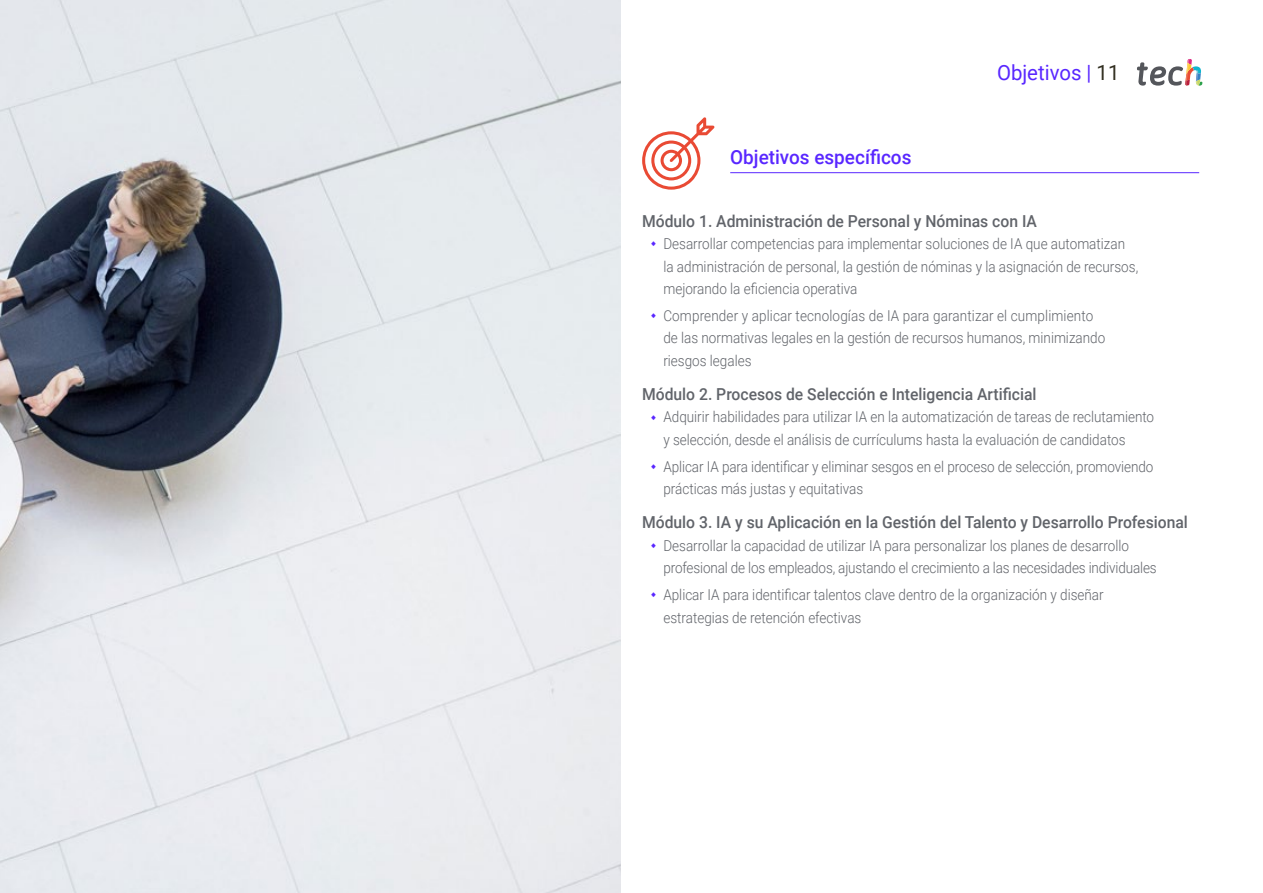
<style>
.page{position:relative;width:1263px;height:893px;background:#fff}
.page>*{position:absolute;margin:0;border:0;box-sizing:border-box;transform-origin:0 0}
.t1{font:21px "Roboto";color:#5927ff}
.t2{font:500 19.5px "Roboto";color:#5927ff}
.t3{font:500 16.5px "Roboto";color:#61646a;scale:.95 1}
.t4{font:300 15px/22.5px "Roboto";color:#61646a;scale:.9 1}
.s1{color:#312e20}
</style>
<div class="page">
<hr style="left:730px;top:172px;width:469px;height:1px;background:#5927ff">
<svg style="left:642px;top:117px;width:72px;height:73px"></svg>
<img style="left:0;top:0;width:621px;height:893px">
<svg style="left:1137px;top:59px;width:65px;height:27px"></svg>
<h2 class="t2" style="left:730px;top:144px;width:183px">Objetivos específicos</h2>
<h1 class="t1" style="left:997px;top:57px;width:124px">Objetivos | <span class="s1">11</span></h1>
<p class="t3" style="left:642px;top:209px;width:417px">Módulo 1. Administración de Personal y Nóminas con IA</p>
<p class="t4" style="left:663px;top:232px;width:529px">Desarrollar competencias para implementar soluciones de IA que automatizan la administración de personal, la gestión de nóminas y la asignación de recursos, mejorando la eficiencia operativa</p>
<p class="t4" style="left:663px;top:304px;width:492px">Comprender y aplicar tecnologías de IA para garantizar el cumplimiento de las normativas legales en la gestión de recursos humanos, minimizando riesgos legales</p>
<p class="t3" style="left:642px;top:383px;width:417px">Módulo 2. Procesos de Selección e Inteligencia Artificial</p>
<p class="t4" style="left:663px;top:405px;width:547px">Adquirir habilidades para utilizar IA en la automatización de tareas de reclutamiento y selección, desde el análisis de currículums hasta la evaluación de candidatos</p>
<p class="t4" style="left:663px;top:455px;width:546px">Aplicar IA para identificar y eliminar sesgos en el proceso de selección, promoviendo prácticas más justas y equitativas</p>
<p class="t3" style="left:642px;top:511px;width:576px">Módulo 3. IA y su Aplicación en la Gestión del Talento y Desarrollo Profesional</p>
<p class="t4" style="left:663px;top:534px;width:550px">Desarrollar la capacidad de utilizar IA para personalizar los planes de desarrollo profesional de los empleados, ajustando el crecimiento a las necesidades individuales</p>
<p class="t4" style="left:663px;top:583px;width:491px">Aplicar IA para identificar talentos clave dentro de la organización y diseñar estrategias de retención efectivas</p>
</div>
